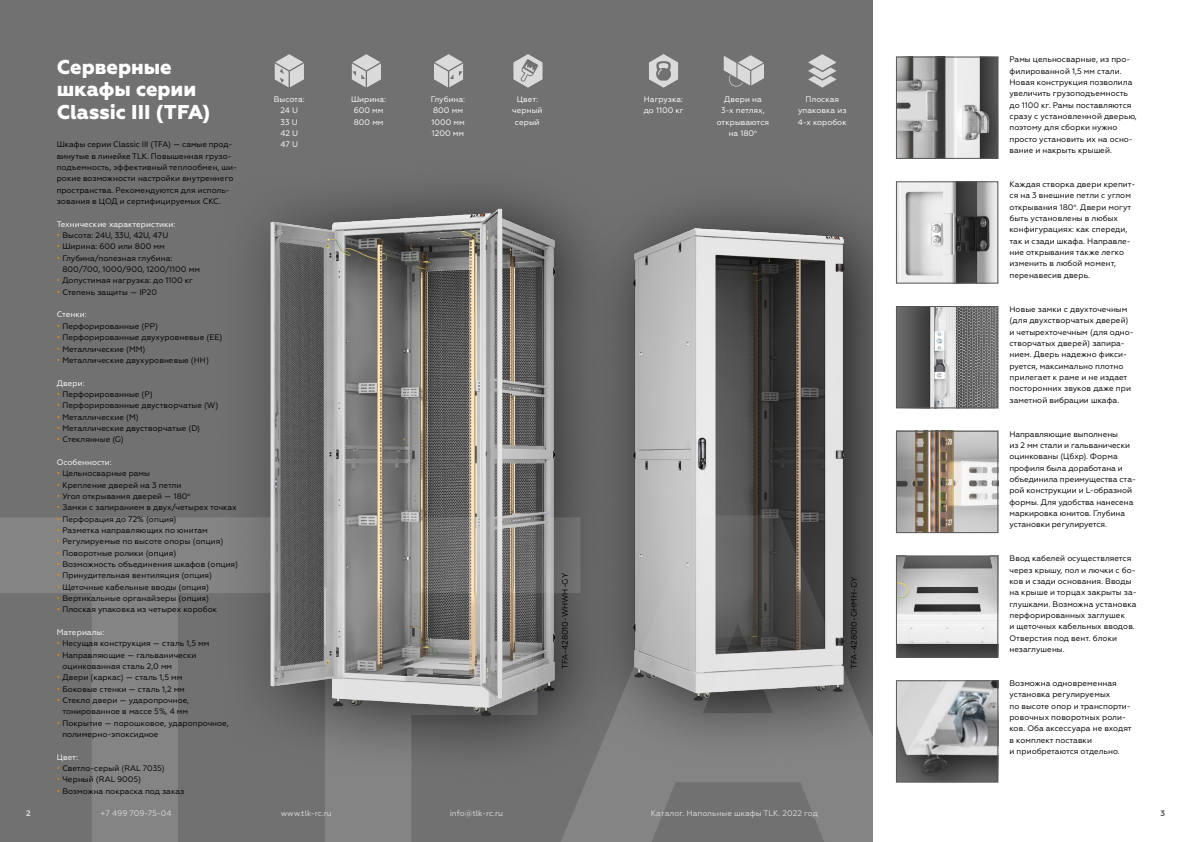
<style>
.page{position:relative;width:1191px;height:842px;background:#717172}
.page>*{position:absolute;margin:0;border:0;box-sizing:border-box;transform-origin:0 0}
.t1{font:800 20px/22.7px "Geometria";color:#fff}
.t2{font:8px/11.3px "Geometria";color:#000}
.t3{font:8px/11.3px "Geometria";color:#fff;text-align:center}
.t4{font:8px "Geometria";color:#dadada}
.t5{font:700 8px "Geometria";color:#dadada}
.t6{font:700 8px "Geometria";color:#575756}
.s1{color:#f18a00}
</style>
<div class="page">
<div style="left:579px;top:174px;width:340px;height:600px;background:#000;opacity:.75"></div>
<img style="left:630px;top:223px;width:243px;height:478px">
<div style="left:215px;top:156px;width:415px;height:633px;background:#000;opacity:.75"></div>
<img style="left:227px;top:209px;width:368px;height:507px">
<svg style="left:351px;top:54px;width:30px;height:34px"></svg>
<svg style="left:434px;top:54px;width:29px;height:34px"></svg>
<svg style="left:649px;top:54px;width:29px;height:34px"></svg>
<svg style="left:274px;top:54px;width:30px;height:34px"></svg>
<svg style="left:808px;top:54px;width:28px;height:34px"></svg>
<svg style="left:513px;top:54px;width:30px;height:34px"></svg>
<svg style="left:723px;top:55px;width:41px;height:32px"></svg>
<div style="left:873px;top:0;width:318px;height:842px;background:#fff"></div>
<img style="left:898px;top:183px;width:98px;height:98px">
<div style="left:896px;top:181px;width:102px;height:102px;border:1px solid #575756"></div>
<img style="left:898px;top:59px;width:98px;height:98px">
<div style="left:896px;top:57px;width:102px;height:102px;border:1px solid #575756"></div>
<img style="left:898px;top:433px;width:98px;height:98px">
<div style="left:896px;top:431px;width:102px;height:102px;border:1px solid #575756"></div>
<img style="left:898px;top:682px;width:98px;height:98px">
<div style="left:896px;top:680px;width:102px;height:102px;border:1px solid #575756"></div>
<div style="left:896px;top:556px;width:102px;height:102px;background:#454546"></div>
<img style="left:898px;top:558px;width:98px;height:92px">
<div style="left:896px;top:556px;width:102px;height:102px;border:1px solid #575756"></div>
<img style="left:898px;top:308px;width:98px;height:98px">
<div style="left:896px;top:306px;width:102px;height:102px;border:1px solid #575756"></div>
<h1 class="t1" style="left:57px;top:56px;width:155px">Серверные шкафы серии<br>Classic III (TFA)</h1>
<p class="t2" style="left:57px;top:139px;width:182px">Шкафы серии Classic III (TFA) — самые прод&shy;винутые в линейке TLK. Повышенная грузо&shy;подъемность, эффективный теплообмен, ши&shy;рокие возможности настройки внутреннего пространства. Рекомендуются для исполь&shy;зования в ЦОД и сертифицируемых СКС.</p>
<p class="t3" style="left:57px;top:218px;width:120px">Технические характеристики:</p>
<p class="t2" style="left:57px;top:230px;width:113px"><span class="s1">•</span> Высота: 24U, 33U, 42U, 47U</p>
<p class="t2" style="left:57px;top:241px;width:110px"><span class="s1">•</span> Ширина: 600 или 800 мм</p>
<p class="t2" style="left:62px;top:252px;width:139px;text-indent:-6px"><span class="s1">•</span> Глубина/полезная глубина:<br>800/700, 1000/900, 1200/1100 мм</p>
<p class="t2" style="left:57px;top:275px;width:138px"><span class="s1">•</span> Допустимая нагрузка: до 1100 кг</p>
<p class="t2" style="left:57px;top:286px;width:102px"><span class="s1">•</span> Степень защиты — IP20</p>
<p class="t3" style="left:57px;top:309px;width:32px">Стенки:</p>
<p class="t2" style="left:57px;top:320px;width:103px"><span class="s1">•</span> Перфорированные (PP)</p>
<p class="t2" style="left:57px;top:332px;width:167px"><span class="s1">•</span> Перфорированные двухуровневые (EE)</p>
<p class="t2" style="left:57px;top:343px;width:90px"><span class="s1">•</span> Металлические (MM)</p>
<p class="t2" style="left:57px;top:354px;width:154px"><span class="s1">•</span> Металлические двухуровневые (HH)</p>
<p class="t3" style="left:57px;top:377px;width:30px">Двери:</p>
<p class="t2" style="left:57px;top:388px;width:98px"><span class="s1">•</span> Перфорированные (P)</p>
<p class="t2" style="left:57px;top:400px;width:163px"><span class="s1">•</span> Перфорированные двустворчатые (W)</p>
<p class="t2" style="left:57px;top:411px;width:84px"><span class="s1">•</span> Металлические (M)</p>
<p class="t2" style="left:57px;top:422px;width:145px"><span class="s1">•</span> Металлические двустворчатые (D)</p>
<p class="t2" style="left:57px;top:434px;width:69px"><span class="s1">•</span> Стеклянные (G)</p>
<p class="t3" style="left:57px;top:456px;width:57px">Особенности:</p>
<p class="t2" style="left:57px;top:468px;width:95px"><span class="s1">•</span> Цельносварные рамы</p>
<p class="t2" style="left:57px;top:479px;width:126px"><span class="s1">•</span> Крепление дверей на 3 петли</p>
<p class="t2" style="left:57px;top:490px;width:135px"><span class="s1">•</span> Угол открывания дверей — 180<sup>о</sup></p>
<p class="t2" style="left:57px;top:502px;width:181px"><span class="s1">•</span> Замки с запиранием в двух/четырех точках</p>
<p class="t2" style="left:57px;top:513px;width:121px"><span class="s1">•</span> Перфорация до 72% (опция)</p>
<p class="t2" style="left:57px;top:524px;width:153px"><span class="s1">•</span> Разметка направляющих по юнитам</p>
<p class="t2" style="left:57px;top:536px;width:168px"><span class="s1">•</span> Регулируемые по высоте опоры (опция)</p>
<p class="t2" style="left:57px;top:547px;width:121px"><span class="s1">•</span> Поворотные ролики (опция)</p>
<p class="t2" style="left:57px;top:558px;width:183px"><span class="s1">•</span> Возможность объединения шкафов (опция)</p>
<p class="t2" style="left:57px;top:570px;width:157px"><span class="s1">•</span> Принудительная вентиляция (опция)</p>
<p class="t2" style="left:57px;top:581px;width:154px"><span class="s1">•</span> Щеточные кабельные вводы (опция)</p>
<p class="t2" style="left:57px;top:593px;width:154px"><span class="s1">•</span> Вертикальные органайзеры (опция)</p>
<p class="t2" style="left:57px;top:604px;width:162px"><span class="s1">•</span> Плоская упаковка из четырех коробок</p>
<p class="t3" style="left:57px;top:627px;width:49px">Материалы:</p>
<p class="t2" style="left:57px;top:638px;width:154px"><span class="s1">•</span> Несущая конструкция — сталь 1,5 мм</p>
<p class="t2" style="left:62px;top:649px;width:135px;text-indent:-6px"><span class="s1">•</span> Направляющие — гальванически оцинкованная сталь 2,0 мм</p>
<p class="t2" style="left:57px;top:672px;width:127px"><span class="s1">•</span> Двери (каркас) — сталь 1,5 мм</p>
<p class="t2" style="left:57px;top:683px;width:130px"><span class="s1">•</span> Боковые стенки — сталь 1,2 мм</p>
<p class="t2" style="left:57px;top:695px;width:134px;text-align:center"><span class="s1">•</span> Стекло двери — ударопрочное, тонированное в массе 5%, 4 мм</p>
<p class="t2" style="left:62px;top:717px;width:168px;text-indent:-6px"><span class="s1">•</span> Покрытие — порошковое, ударопрочное, полимерно-эпоксидное</p>
<p class="t3" style="left:57px;top:751px;width:23px">Цвет:</p>
<p class="t2" style="left:57px;top:763px;width:109px"><span class="s1">•</span> Светло-серый (RAL 7035)</p>
<p class="t2" style="left:57px;top:774px;width:86px"><span class="s1">•</span> Черный (RAL 9005)</p>
<p class="t2" style="left:57px;top:785px;width:129px"><span class="s1">•</span> Возможна покраска под заказ</p>
<p class="t3" style="left:351px;top:94px;width:37px">Ширина:<br>600 мм<br>800 мм</p>
<p class="t3" style="left:431px;top:94px;width:36px;text-align:left">Глубина:<br>800 мм<br>1000 мм<br>1200 мм</p>
<p class="t3" style="left:644px;top:94px;width:41px;text-align:left">Нагрузка: до 1100 кг</p>
<p class="t3" style="left:274px;top:94px;width:33px">Высота:<br>24 U<br>33 U<br>42 U<br>47 U</p>
<p class="t3" style="left:798px;top:94px;width:51px">Плоская упаковка из<br>4-х коробок</p>
<p class="t3" style="left:512px;top:94px;width:32px">Цвет: черный серый</p>
<p class="t3" style="left:716px;top:94px;width:54px">Двери на<br>3-х петлях, открываются на 180<sup>о</sup></p>
<p class="t2" style="left:559px;top:669px;width:98px;rotate:-90deg">TFA-428010-WHWH- GY</p>
<p class="t2" style="left:848px;top:669px;width:94px;rotate:-90deg">TFA-428010- GHMH- GY</p>
<p class="t5" style="left:26px;top:809px;width:6px">2</p>
<p class="t4" style="left:101px;top:809px;width:72px">+7 499 709-75-04</p>
<p class="t4" style="left:281px;top:809px;width:53px">www.tlk-rc.ru</p>
<p class="t4" style="left:450px;top:809px;width:55px">info@tlk-rc.ru</p>
<p class="t4" style="left:651px;top:809px;width:168px">Каталог. Напольные шкафы TLK. 2022 год</p>
<p class="t2" style="left:1009px;top:54px;width:129px">Рамы цельносварные, из про&shy;филированной 1,5 мм стали.<br>Новая конструкция позволила увеличить грузоподъемность до 1100 кг. Рамы поставляются сразу с установленной дверью, поэтому для сборки нужно просто установить их на осно&shy;вание и накрыть крышей.</p>
<p class="t2" style="left:1009px;top:179px;width:127px">Каждая створка двери крепит&shy;ся на 3 внешние петли с углом открывания 180<sup>о</sup>. Двери могут быть установлены в любых конфигурациях: как спереди, так и сзади шкафа. Направле&shy;ние открывания также легко изменить в любой момент, перенавесив дверь.</p>
<p class="t2" style="left:1009px;top:303px;width:126px">Новые замки с двухточечным (для двухстворчатых дверей) и четырехточечным (для одно&shy;створчатых дверей) запира&shy;нием. Дверь надежно фикси&shy;руется, максимально плотно прилегает к раме и не издает посторонних звуков даже при заметной вибрации шкафа.</p>
<p class="t2" style="left:1009px;top:428px;width:128px">Направляющие выполнены<br>из 2 мм стали и гальванически оцинкованы (Ц6хр). Форма профиля была доработана и объединила преимущества ста&shy;рой конструкции и L- образной формы. Для удобства нанесена маркировка юнитов. Глубина установки регулируется.</p>
<p class="t2" style="left:1009px;top:553px;width:129px">Ввод кабелей осуществляется через крышу, пол и лючки с бо&shy;ков и сзади основания. Вводы на крыше и торцах закрыты за&shy;глушками. Возможна установка перфорированных заглушек<br>и щеточных кабельных вводов.<br>Отверстия под вент. блоки незаглушены.</p>
<p class="t2" style="left:1009px;top:677px;width:124px">Возможна одновременная установка регулируемых<br>по высоте опор и транспорти&shy;ровочных поворотных роли&shy;ков. Оба аксессуара не входят в комплект поставки<br>и приобретаются отдельно.</p>
<p class="t6" style="left:1160px;top:809px;width:6px">3</p>
</div>
